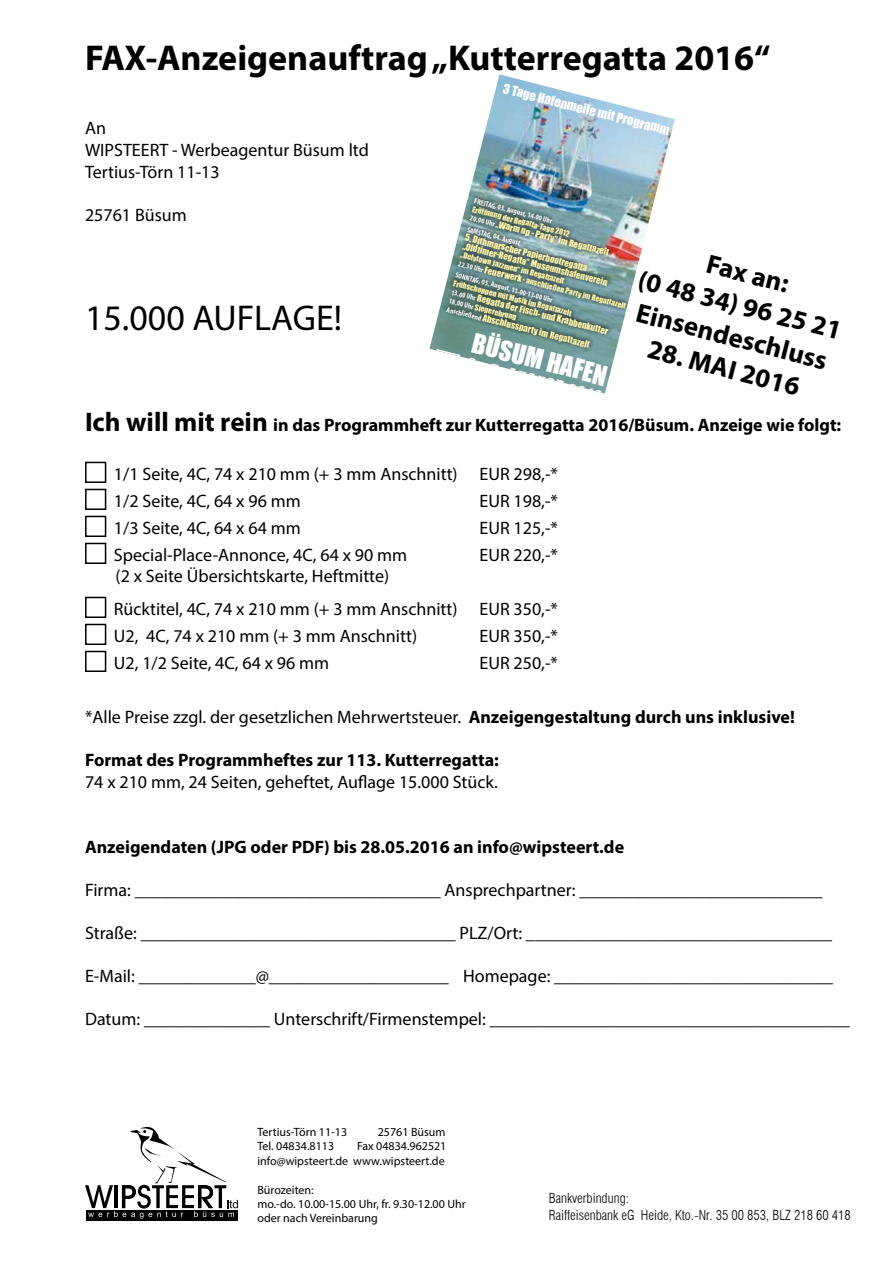
<style>
.page{position:relative;width:893px;height:1263px;background:#fff}
.page>*{position:absolute;margin:0;border:0;box-sizing:border-box;transform-origin:0 0}
.t1{font:700 36px "Myriad Pro";color:#000}
.t2{font:36px "Myriad Pro";color:#000}
.t3{font:700 27px/32.4px "Myriad Pro";color:#000;text-align:center}
.t4{font:25.2px "Impact";color:#fff}
.t5{font:18px/21.6px "Myriad Pro";color:#000}
.t6{font:700 18px "Myriad Pro";color:#000}
.t7{font:15.15px "Impact";color:#fff}
.t8{font:300 condensed 13.5px/16.2px "Swiss 721 BT";color:#000}
.t9{font:12.6px "Impact";color:#fff}
.t10{font:12px/14.4px "Myriad Pro";color:#000;text-align:right}
.t11{font:8.85px/8.9px "Impact";color:#fff7ab}
.t12{font:7.65px/9.1px "Impact";color:#fff7ab}
.t13{font:700 condensed 7.65px "Myriad Pro";color:#fff}
.s1{font-family:"Myriad Pro";font-weight:700;font-stretch:condensed;font-size:7.65px;color:#fff}
.s2{font-size:7.65px}
.s3{font-family:"Myriad Pro";font-weight:700;font-stretch:condensed;color:#fff}
.s4{font-size:8.85px}
.s5{font-size:27px}
.s6{font-weight:700}
</style>
<div class="page">
<div style="left:85px;top:462px;width:21px;height:21px;border:2px solid #000"></div>
<div style="left:85px;top:489px;width:21px;height:21px;border:2px solid #000"></div>
<div style="left:85px;top:516px;width:21px;height:21px;border:2px solid #000"></div>
<div style="left:85px;top:543px;width:21px;height:21px;border:2px solid #000"></div>
<div style="left:85px;top:597px;width:21px;height:21px;border:2px solid #000"></div>
<div style="left:85px;top:624px;width:21px;height:21px;border:2px solid #000"></div>
<div style="left:85px;top:651px;width:21px;height:21px;border:2px solid #000"></div>
<div style="left:86px;top:1209px;width:152px;height:11px;background:#000"></div>
<svg style="left:85px;top:1127px;width:153px;height:91px"></svg>
<img style="left:429px;top:74px;width:246px;height:277px">
<img style="left:436px;top:120px;width:239px;height:273px">
<h1 class="t1" style="left:85px;top:34px;width:687px">FAX-Anzeigenauftrag „Kutterregatta 2016“</h1>
<p class="t5" style="left:85px;top:117px;width:285px">An<br>WIPSTEERT - Werbeagentur Büsum ltd<br>Tertius-Törn 11-13</p>
<p class="t5" style="left:85px;top:204px;width:103px">25761 Büsum</p>
<h1 class="t2" style="left:85px;top:296px;width:259px">15.000 AUFLAGE!</h1>
<p class="t9" style="left:506px;top:79px;width:173px;rotate:14deg">3 Tage Hafenmeile mit Programm</p>
<p class="t13" style="left:476px;top:196px;width:82px;rotate:14deg">FREITAG, 03. August, 14.00 Uhr</p>
<p class="t12" style="left:474px;top:205px;width:102px;rotate:14deg">Eröffnung der Regatta-Tage 2012</p>
<p class="t11" style="left:471px;top:213px;width:144px;rotate:14deg"><span class="s1">20.00 Uhr</span> <span class="s2">„</span>Warm up - Party“ im Regattazelt</p>
<p class="t13" style="left:468px;top:225px;width:56px;rotate:14deg">SAMSTAG, 04. August</p>
<p class="t11" style="left:466px;top:233px;width:151px;rotate:14deg">5. Dithmarscher Papierbootregatta „Oldtimer-Regatta“ Museumshafenverein</p>
<p class="t12" style="left:462px;top:250px;width:174px;rotate:14deg">„Delvtown Jazzmen“ im Regattazelt<br><span class="s3">22.30 Uhr</span> <span class="s4">Feuerwerk</span> - anschließen Party im Regattazelt</p>
<p class="t13" style="left:457px;top:271px;width:101px;rotate:14deg">SONNTAG, 05. August, 11.00-13.00 Uhr</p>
<p class="t12" style="left:455px;top:279px;width:123px;rotate:14deg">Frühschoppen mit Musik im Regattazelt</p>
<p class="t11" style="left:453px;top:287px;width:163px;rotate:14deg"><span class="s1">13.00 Uhr</span> Regatta der Fisch- und Krabbenkutter</p>
<p class="t12" style="left:450px;top:296px;width:71px;rotate:14deg"><span class="s3">18.00 Uhr</span> Siegerehrung</p>
<p class="t11" style="left:448px;top:304px;width:148px;rotate:14deg"><span class="s1">Anschließend</span> Abschlussparty im Regattazelt</p>
<h3 class="t4" style="left:477px;top:323px;width:140px;rotate:14deg">BÜSUM HAFEN</h3>
<p class="t7" style="left:470px;top:352px;width:139px;rotate:14deg">3.–5. AUGUST 2012</p>
<h2 class="t3" style="left:650px;top:232px;width:211px;rotate:14deg">Fax an:<br>(0 48 34) 96 25 21<br>Einsendeschluss</h2>
<h2 class="t3" style="left:652px;top:332px;width:158px;rotate:14deg">28. MAI 2016</h2>
<p class="t6" style="left:85px;top:414px;width:758px"><span class="s5">Ich will mit rein</span> in das Programmheft zur Kutterregatta 2016/Büsum. Anzeige wie folgt:</p>
<p class="t5" style="left:114px;top:460px;width:446px;line-height:27px">1/1 Seite, 4C, 74 x 210 mm (+ 3 mm Anschnitt) EUR 298,-*<br>1/2 Seite, 4C, 64 x 96 mm</p>
<p class="t5" style="left:480px;top:490px;width:80px">EUR 198,-*</p>
<p class="t5" style="left:114px;top:517px;width:188px">1/3 Seite, 4C, 64 x 64 mm</p>
<p class="t5" style="left:480px;top:517px;width:80px">EUR 125,-*</p>
<p class="t5" style="left:114px;top:544px;width:295px">Special-Place-Annonce, 4C, 64 x 90 mm</p>
<p class="t5" style="left:480px;top:544px;width:80px">EUR 220,-*</p>
<p class="t5" style="left:114px;top:559px;width:446px;line-height:33px">(2 x Seite Übersichtskarte, Heftmitte)<br>Rücktitel, 4C, 74 x 210 mm (+ 3 mm Anschnitt) EUR 350,-*</p>
<p class="t5" style="left:114px;top:625px;width:305px">U2, 4C, 74 x 210 mm (+ 3 mm Anschnitt)</p>
<p class="t5" style="left:480px;top:625px;width:80px">EUR 350,-*</p>
<p class="t5" style="left:114px;top:652px;width:217px">U2, 1/2 Seite, 4C, 64 x 96 mm</p>
<p class="t5" style="left:480px;top:652px;width:80px">EUR 250,-*</p>
<p class="t5" style="left:85px;top:706px;width:711px">*Alle Preise zzgl. der gesetzlichen Mehrwertsteuer. <span class="s6">Anzeigengestaltung durch uns inklusive!</span></p>
<p class="t6" style="left:85px;top:748px;width:415px">Format des Programmheftes zur 113. Kutterregatta:</p>
<p class="t5" style="left:85px;top:771px;width:414px">74 x 210 mm, 24 Seiten, geheftet, Auflage 15.000 Stück.</p>
<p class="t6" style="left:85px;top:835px;width:541px">Anzeigendaten (JPG oder PDF) bis 28.05.2016 an info@wipsteert.de</p>
<p class="t5" style="left:85px;top:879px;width:739px">Firma: __________________________________ Ansprechpartner: ___________________________</p>
<p class="t5" style="left:85px;top:922px;width:748px">Straße: ___________________________________ PLZ/Ort: __________________________________</p>
<p class="t5" style="left:85px;top:965px;width:750px">E-Mail: _____________@____________________ Homepage: _______________________________</p>
<p class="t5" style="left:85px;top:1008px;width:766px">Datum: ______________ Unterschrift/Firmenstempel: ________________________________________</p>
<p class="t10" style="left:257px;top:1124px;width:91px">Tertius-Törn 11-13</p>
<p class="t10" style="left:378px;top:1124px;width:69px">25761 Büsum</p>
<p class="t10" style="left:257px;top:1139px;width:78px">Tel. 04834.8113</p>
<p class="t10" style="left:257px;top:1139px;width:191px">Fax 04834.962521<br>info@wipsteert.de www.wipsteert.de</p>
<p class="t10" style="left:257px;top:1182px;width:210px;text-align:left">Bürozeiten:<br>mo.-do. 10.00-15.00 Uhr, fr. 9.30-12.00 Uhr oder nach Vereinbarung</p>
<p class="t8" style="left:549px;top:1190px;width:303px">Bankverbindung:<br>Raiffeisenbank eG Heide, Kto.-Nr. 35 00 853, BLZ 218 60 418</p>
</div>
